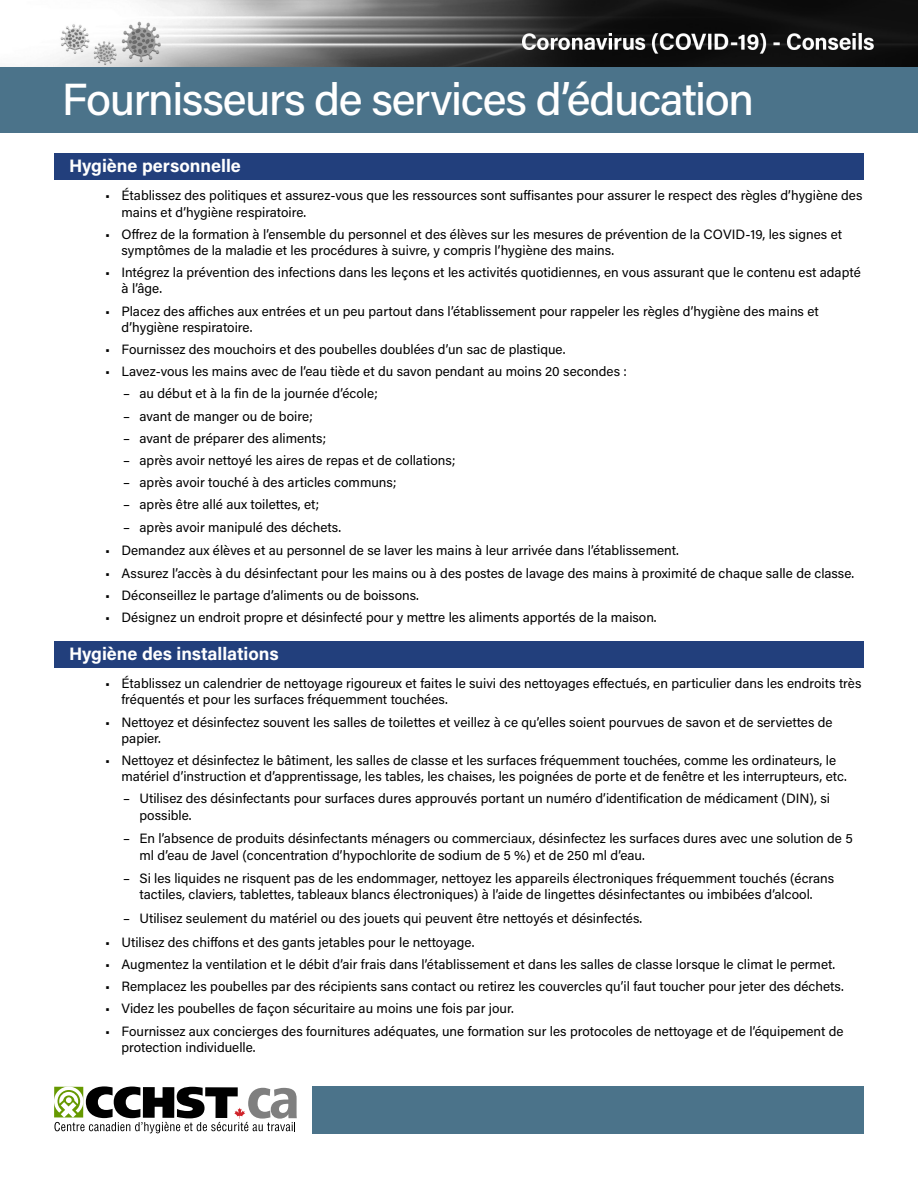
<style>
.page{position:relative;width:918px;height:1188px;background:#fff}
.page>*{position:absolute;margin:0;border:0;box-sizing:border-box;transform-origin:0 0}
.t1{font:500 45px "Acumin Pro";letter-spacing:-.03em;color:#fff}
.subheads{font:700 18px "Acumin Pro";color:#fff}
.body_bullets{font:13.5px/16.2px "Acumin Pro";color:#000}
.sub_body_bullets{font:13.5px/16.2px "Acumin Pro";color:#000}
</style>
<div class="page">
<img style="left:0;top:0;width:918px;height:68px">
<div style="left:313px;top:1086px;width:551px;height:48px;background:#4b738a"></div>
<div style="left:0;top:68px;width:918px;height:65px;background:#4b738a"></div>
<svg style="left:54px;top:1086px;width:243px;height:47px"></svg>
<div style="left:54px;top:153px;width:810px;height:27px;background:#223f7c"></div>
<div style="left:54px;top:641px;width:810px;height:27px;background:#223f7c"></div>
<h1 class="t1" style="left:62px;top:69px;width:694px">Fournisseurs de services d’éducation</h1>
<p class="subheads" style="left:69px;top:153px;width:173px">Hygiène personnelle</p>
<p class="body_bullets" style="left:122px;top:187px;width:743px;text-indent:-16px">• Établissez des politiques et assurez-vous que les ressources sont suffisantes pour assurer le respect des règles d’hygiène des mains et d’hygiène respiratoire.</p>
<p class="body_bullets" style="left:122px;top:225px;width:722px;text-indent:-16px">• Offrez de la formation à l’ensemble du personnel et des élèves sur les mesures de prévention de la COVID-19, les signes et symptômes de la maladie et les procédures à suivre, y compris l’hygiène des mains.</p>
<p class="body_bullets" style="left:122px;top:264px;width:741px;text-indent:-16px">• Intégrez la prévention des infections dans les leçons et les activités quotidiennes, en vous assurant que le contenu est adapté à l’âge.</p>
<p class="body_bullets" style="left:122px;top:302px;width:699px;text-indent:-16px">• Placez des affiches aux entrées et un peu partout dans l’établissement pour rappeler les règles d’hygiène des mains et d’hygiène respiratoire.</p>
<p class="body_bullets" style="left:105px;top:341px;width:462px">• Fournissez des mouchoirs et des poubelles doublées d’un sac de plastique.</p>
<p class="body_bullets" style="left:105px;top:363px;width:523px">• Lavez-vous les mains avec de l’eau tiède et du savon pendant au moins 20 secondes :</p>
<p class="sub_body_bullets" style="left:123px;top:385px;width:256px">– au début et à la fin de la journée d’école;</p>
<p class="sub_body_bullets" style="left:123px;top:407px;width:191px">– avant de manger ou de boire;</p>
<p class="sub_body_bullets" style="left:123px;top:429px;width:205px">– avant de préparer des aliments;</p>
<p class="sub_body_bullets" style="left:123px;top:452px;width:334px">– après avoir nettoyé les aires de repas et de collations;</p>
<p class="sub_body_bullets" style="left:123px;top:474px;width:275px">– après avoir touché à des articles communs;</p>
<p class="sub_body_bullets" style="left:123px;top:496px;width:198px">– après être allé aux toilettes, et;</p>
<p class="sub_body_bullets" style="left:123px;top:518px;width:220px">– après avoir manipulé des déchets.</p>
<p class="body_bullets" style="left:105px;top:542px;width:575px">• Demandez aux élèves et au personnel de se laver les mains à leur arrivée dans l’établissement.</p>
<p class="body_bullets" style="left:105px;top:564px;width:751px">• Assurez l’accès à du désinfectant pour les mains ou à des postes de lavage des mains à proximité de chaque salle de classe.</p>
<p class="body_bullets" style="left:105px;top:586px;width:316px">• Déconseillez le partage d’aliments ou de boissons.</p>
<p class="body_bullets" style="left:105px;top:609px;width:553px">• Désignez un endroit propre et désinfecté pour y mettre les aliments apportés de la maison.</p>
<p class="subheads" style="left:69px;top:641px;width:211px">Hygiène des installations</p>
<p class="body_bullets" style="left:122px;top:675px;width:741px;text-indent:-16px">• Établissez un calendrier de nettoyage rigoureux et faites le suivi des nettoyages effectués, en particulier dans les endroits très fréquentés et pour les surfaces fréquemment touchées.</p>
<p class="body_bullets" style="left:122px;top:713px;width:713px;text-indent:-16px">• Nettoyez et désinfectez souvent les salles de toilettes et veillez à ce qu’elles soient pourvues de savon et de serviettes de papier.</p>
<p class="body_bullets" style="left:122px;top:752px;width:727px;text-indent:-16px">• Nettoyez et désinfectez le bâtiment, les salles de classe et les surfaces fréquemment touchées, comme les ordinateurs, le matériel d’instruction et d’apprentissage, les tables, les chaises, les poignées de porte et de fenêtre et les interrupteurs, etc.</p>
<p class="sub_body_bullets" style="left:140px;top:790px;width:692px;text-indent:-16px">– Utilisez des désinfectants pour surfaces dures approuvés portant un numéro d’identification de médicament (DIN), si possible.</p>
<p class="sub_body_bullets" style="left:140px;top:830px;width:715px;text-indent:-16px">– En l’absence de produits désinfectants ménagers ou commerciaux, désinfectez les surfaces dures avec une solution de 5 ml d’eau de Javel (concentration d’hypochlorite de sodium de 5 %) et de 250 ml d’eau.</p>
<p class="sub_body_bullets" style="left:123px;top:870px;width:713px;text-align:center">– Si les liquides ne risquent pas de les endommager, nettoyez les appareils électroniques fréquemment touchés (écrans tactiles, claviers, tablettes, tableaux blancs électroniques) à l’aide de lingettes désinfectantes ou imbibées d’alcool.</p>
<p class="sub_body_bullets" style="left:123px;top:910px;width:521px">– Utilisez seulement du matériel ou des jouets qui peuvent être nettoyés et désinfectés.</p>
<p class="body_bullets" style="left:105px;top:933px;width:371px">• Utilisez des chiffons et des gants jetables pour le nettoyage.</p>
<p class="body_bullets" style="left:105px;top:956px;width:732px">• Augmentez la ventilation et le débit d’air frais dans l’établissement et dans les salles de classe lorsque le climat le permet.</p>
<p class="body_bullets" style="left:105px;top:978px;width:740px">• Remplacez les poubelles par des récipients sans contact ou retirez les couvercles qu’il faut toucher pour jeter des déchets.</p>
<p class="body_bullets" style="left:105px;top:1000px;width:410px">• Videz les poubelles de façon sécuritaire au moins une fois par jour.</p>
<p class="body_bullets" style="left:122px;top:1022px;width:724px;text-indent:-16px">• Fournissez aux concierges des fournitures adéquates, une formation sur les protocoles de nettoyage et de l’équipement de protection individuelle.</p>
</div>
